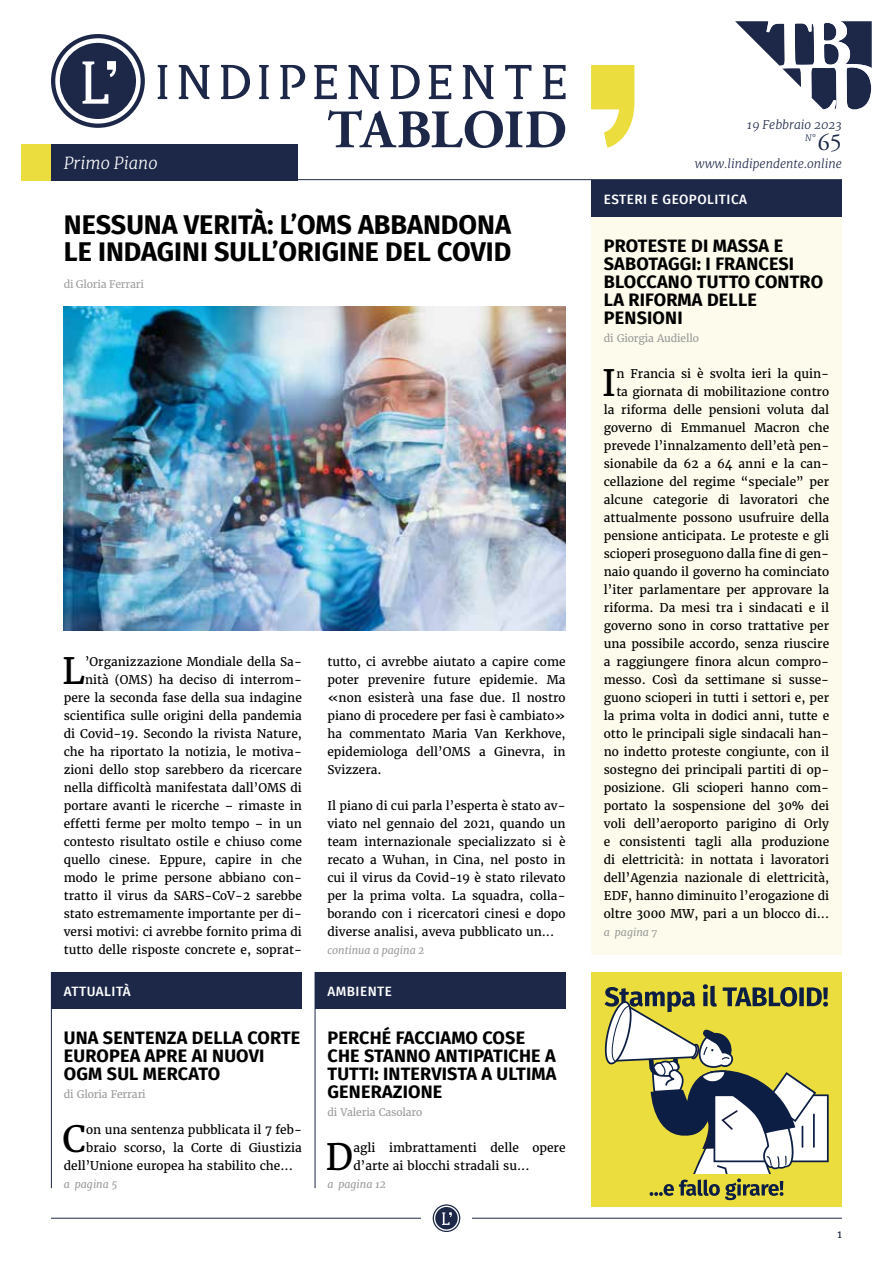
<style>
.page{position:relative;width:893px;height:1263px;background:#fff}
.page>*{position:absolute;margin:0;border:0;box-sizing:border-box;transform-origin:0 0}
.t1{font:700 54px "Adobe Garamond Pro";color:#1d2849}
.t2{font:36.15px "Merriweather";color:#000}
.t3{font:700 27px/27px "Fira Sans";color:#000}
.t4{font:24px "Adobe Garamond Pro";color:#1d2849}
.t5{font:700 18px/18px "Fira Sans";letter-spacing:.01em;color:#000}
.t6{font:italic 300 16.5px "Merriweather";color:#fff}
.t7{font:500 13.5px "Fira Sans";letter-spacing:.035em;color:#fff}
.t8{font:12px/18px "Merriweather";color:#000;text-align:right}
.t9{font:italic 300 12px "Merriweather";color:#1d2849}
.t10{font:10.5px "Merriweather";letter-spacing:-.015em;color:#9d9d9c}
.t11{font:italic 10.5px "Merriweather";color:#9d9d9c}
.t12{font:10.5px "Merriweather";letter-spacing:-.015em;color:#9d9d9c}
.t13{font:10.5px "Merriweather";color:#1d2849}
.t14{font:italic 300 9px "Merriweather";color:#1d2849}
</style>
<div class="page">
<svg style="left:429px;top:65px;width:22px;height:34px"></svg>
<svg style="left:543px;top:65px;width:23px;height:34px"></svg>
<svg style="left:158px;top:65px;width:9px;height:34px"></svg>
<svg style="left:259px;top:65px;width:10px;height:34px"></svg>
<svg style="left:280px;top:65px;width:57px;height:34px"></svg>
<svg style="left:505px;top:65px;width:26px;height:34px"></svg>
<svg style="left:221px;top:65px;width:29px;height:34px"></svg>
<svg style="left:391px;top:65px;width:29px;height:34px"></svg>
<svg style="left:463px;top:65px;width:30px;height:34px"></svg>
<svg style="left:51px;top:34px;width:94px;height:94px"></svg>
<svg style="left:348px;top:65px;width:31px;height:34px"></svg>
<svg style="left:179px;top:65px;width:30px;height:34px"></svg>
<svg style="left:591px;top:65px;width:43px;height:83px"></svg>
<svg style="left:735px;top:21px;width:137px;height:89px"></svg>
<hr style="left:51px;top:179px;width:791px;height:1px;background:#1d2849">
<hr style="left:51px;top:1218px;width:370px;height:1px;background:#1d2849">
<hr style="left:472px;top:1218px;width:370px;height:1px;background:#1d2849">
<svg style="left:433px;top:1204px;width:27px;height:28px"></svg>
<div style="left:591px;top:180px;width:251px;height:774px;background:#fdfbec"></div>
<div style="left:51px;top:144px;width:247px;height:36px;background:#1d2849"></div>
<div style="left:21px;top:144px;width:30px;height:36px;background:#ebdd3e"></div>
<div style="left:591px;top:972px;width:251px;height:234px;background:#ebdd3e"></div>
<svg style="left:604px;top:984px;width:224px;height:216px"></svg>
<div style="left:591px;top:180px;width:251px;height:36px;background:#1d2849"></div>
<div style="left:315px;top:972px;width:250px;height:36px;background:#1d2849"></div>
<hr style="left:315px;top:972px;width:1px;height:216px;background:#1d2849">
<div style="left:51px;top:972px;width:251px;height:36px;background:#1d2849"></div>
<hr style="left:51px;top:972px;width:1px;height:216px;background:#1d2849">
<img style="left:64px;top:306px;width:502px;height:324px">
<h3 class="t6" style="left:64px;top:152px;width:95px">Primo Piano</h3>
<h1 class="t1" style="left:327px;top:99px;width:241px">TABLOID</h1>
<h3 class="t3" style="left:64px;top:209px;width:449px">NESSUNA VERITÀ: L’OMS ABBANDONA<br>LE INDAGINI SULL’ORIGINE DEL COVID</h3>
<p class="t12" style="left:64px;top:277px;width:82px">di Gloria Ferrari</p>
<p class="t8" style="left:64px;top:653px;width:240px">’Organizzazione Mondiale della Sa&shy;nità (OMS) ha deciso di interrom&shy;pere la seconda fase della sua indagine scientifica sulle origini della pandemia di Covid-19. Secondo la rivista Nature, che ha riportato la notizia, le motiva&shy;zioni dello stop sarebbero da ricercare nella difficoltà manifestata dall’OMS di portare avanti le ricerche – rimaste in effetti ferme per molto tempo – in un contesto risultato ostile e chiuso come quello cinese. Eppure, capire in che modo le prime persone abbiano con&shy;tratto il virus da SARS-CoV-2 sarebbe stato estremamente importante per di&shy;versi motivi: ci avrebbe fornito prima di tutto delle risposte concrete e, soprat-</p>
<p class="t8" style="left:327px;top:653px;width:240px;text-align:justify">tutto, ci avrebbe aiutato a capire come poter prevenire future epidemie. Ma «non esisterà una fase due. Il nostro piano di procedere per fasi è cambiato» ha commentato Maria Van Kerkhove, epidemiologa dell’OMS a Ginevra, in Svizzera.</p>
<h2 class="t2" style="left:62px;top:648px;width:25px">L</h2>
<p class="t8" style="left:327px;top:797px;width:240px;text-align:justify">Il piano di cui parla l’esperta è stato av&shy;viato nel gennaio del 2021, quando un team internazionale specializzato si è recato a Wuhan, in Cina, nel posto in cui il virus da Covid-19 è stato rilevato per la prima volta. La squadra, colla&shy;borando con i ricercatori cinesi e dopo diverse analisi, aveva pubblicato un...</p>
<p class="t11" style="left:327px;top:943px;width:99px">continua a pagina 2</p>
<p class="t7" style="left:327px;top:981px;width:66px">AMBIENTE</p>
<h3 class="t5" style="left:327px;top:1027px;width:230px">PERCHÉ FACCIAMO COSE<br>CHE STANNO ANTIPATICHE A<br>TUTTI: INTERVISTA A ULTIMA<br>GENERAZIONE</h3>
<p class="t10" style="left:327px;top:1106px;width:96px">di Valeria Casolaro</p>
<h2 class="t2" style="left:326px;top:1134px;width:29px">D</h2>
<p class="t8" style="left:353px;top:1139px;width:214px;text-align:left">agli imbrattamenti delle opere d’arte ai blocchi stradali su...</p>
<p class="t11" style="left:327px;top:1177px;width:60px">a pagina 12</p>
<p class="t7" style="left:64px;top:981px;width:68px">ATTUALITÀ</p>
<h3 class="t5" style="left:64px;top:1027px;width:238px">UNA SENTENZA DELLA CORTE<br>EUROPEA APRE AI NUOVI<br>OGM SUL MERCATO</h3>
<p class="t10" style="left:64px;top:1088px;width:84px">di Gloria Ferrari</p>
<h2 class="t2" style="left:63px;top:1116px;width:25px">C</h2>
<p class="t8" style="left:86px;top:1121px;width:217px">on una sentenza pubblicata il 7 feb-</p>
<p class="t8" style="left:86px;top:1139px;width:217px">braio scorso, la Corte di Giustizia</p>
<p class="t8" style="left:64px;top:1157px;width:231px">dell’Unione europea ha stabilito che...</p>
<p class="t11" style="left:64px;top:1177px;width:55px">a pagina 5</p>
<p class="t9" style="left:747px;top:118px;width:96px">19 Febbraio 2023</p>
<p class="t14" style="left:805px;top:132px;width:12px">N°</p>
<h3 class="t4" style="left:818px;top:128px;width:25px">65</h3>
<p class="t9" style="left:695px;top:156px;width:149px">www.lindipendente.online</p>
<p class="t7" style="left:604px;top:189px;width:145px">ESTERI E GEOPOLITICA</p>
<h3 class="t5" style="left:604px;top:235px;width:221px">PROTESTE DI MASSA E<br>SABOTAGGI: I FRANCESI<br>BLOCCANO TUTTO CONTRO<br>LA RIFORMA DELLE<br>PENSIONI</h3>
<p class="t10" style="left:604px;top:332px;width:97px">di Giorgia Audiello</p>
<h2 class="t2" style="left:602px;top:360px;width:16px">I</h2>
<p class="t8" style="left:604px;top:365px;width:227px">n Francia si è svolta ieri la quin&shy;ta giornata di mobilitazione contro la riforma delle pensioni voluta dal governo di Emmanuel Macron che prevede l’innalzamento dell’età pen&shy;sionabile da 62 a 64 anni e la can&shy;cellazione del regime “speciale” per alcune categorie di lavoratori che attualmente possono usufruire della pensione anticipata. Le proteste e gli scioperi proseguono dalla fine di gen&shy;naio quando il governo ha cominciato l’iter parlamentare per approvare la riforma. Da mesi tra i sindacati e il governo sono in corso trattative per una possibile accordo, senza riuscire a raggiungere finora alcun compro&shy;messo. Così da settimane si susse&shy;guono scioperi in tutti i settori e, per la prima volta in dodici anni, tutte e otto le principali sigle sindacali han&shy;no indetto proteste congiunte, con il sostegno dei principali partiti di op&shy;posizione. Gli scioperi hanno com&shy;portato la sospensione del 30% dei voli dell’aeroporto parigino di Orly e consistenti tagli alla produzione di elettricità: in nottata i lavoratori dell’Agenzia nazionale di elettricità, EDF, hanno diminuito l’erogazione di oltre 3000 MW, pari a un blocco di...</p>
<p class="t11" style="left:604px;top:925px;width:55px">a pagina 7</p>
<p class="t13" style="left:837px;top:1227px;width:6px">1</p>
</div>
